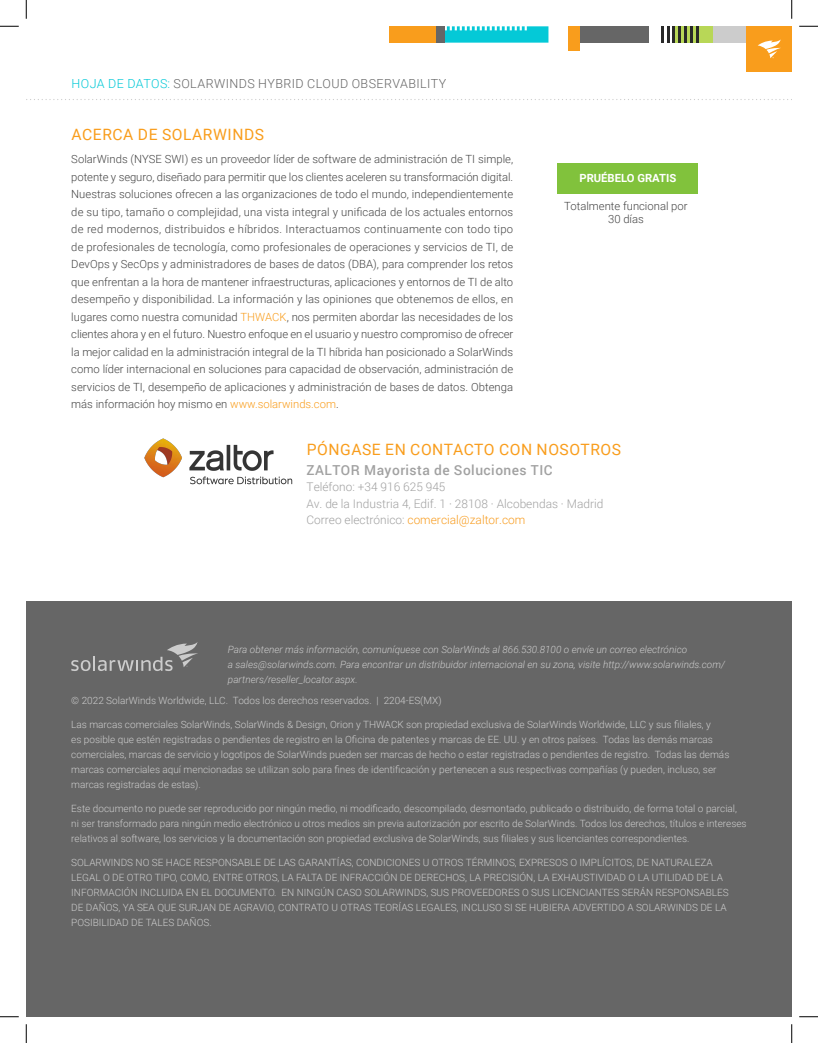
<style>
.page{position:relative;width:818px;height:1043px;background:#fff}
.page>*{position:absolute;margin:0;border:0;box-sizing:border-box;transform-origin:0 0}
.t1{font:15.62px "Roboto";letter-spacing:.035em;color:#f99d1c}
.t2{font:500 13.75px "Roboto";letter-spacing:.035em;color:#a1a1a1}
.t3{font:300 12.5px "Roboto";letter-spacing:.035em;color:#666}
.t4{font:300 11.88px/16.2px "Roboto";color:#a1a1a1}
.Sidebar_CTA{font:300 11.25px/17.5px "Roboto";color:#444;text-align:justify}
.t5{font:700 11.25px "Roboto";color:#fff}
.t6{font:300 10px/15px "Roboto";color:#ccc}
.t7{font:italic 300 10px/15px "Roboto";color:#ccc}
.s1{color:#04c9d7}
.s2{color:#f99d1c}
.s3{color:#f89c1f}
</style>
<div class="page">
<div style="left:568px;top:26px;width:80px;height:17px;background:#666"></div>
<div style="left:568px;top:26px;width:12px;height:25px;background:#f99d1c"></div>
<div style="left:389px;top:26px;width:47px;height:17px;background:#f99d1c"></div>
<div style="left:436px;top:26px;width:9px;height:17px;background:#666"></div>
<svg style="left:445px;top:26px;width:103px;height:17px;background:#23cfdb"></svg>
<div style="left:674px;top:26px;width:61px;height:17px;background:#b8d757"></div>
<svg style="left:661px;top:26px;width:2px;height:16px"></svg>
<hr style="left:666px;top:26px;width:3px;height:16px;background:#292929">
<hr style="left:672px;top:26px;width:3px;height:16px;background:#292929">
<hr style="left:678px;top:26px;width:3px;height:16px;background:#292929">
<svg style="left:684px;top:26px;width:14px;height:16px"></svg>
<div style="left:713px;top:26px;width:33px;height:17px;background:#ccc"></div>
<svg style="left:26px;top:99px;width:762px;height:1px"></svg>
<div style="left:746px;top:26px;width:45px;height:45px;background:#f99d1c"></div>
<svg style="left:758px;top:39px;width:23px;height:19px"></svg>
<div style="left:26px;top:601px;width:765px;height:415px;background:#666"></div>
<svg style="left:71px;top:642px;width:127px;height:29px"></svg>
<div style="left:557px;top:163px;width:141px;height:31px;background:#81c23c"></div>
<svg style="left:0;top:25px;width:19px;height:2px"></svg>
<svg style="left:799px;top:25px;width:19px;height:2px"></svg>
<svg style="left:0;top:1016px;width:19px;height:1px"></svg>
<svg style="left:799px;top:1016px;width:19px;height:1px"></svg>
<svg style="left:25px;top:0;width:2px;height:19px"></svg>
<svg style="left:25px;top:1024px;width:2px;height:18px"></svg>
<svg style="left:791px;top:0;width:1px;height:19px"></svg>
<svg style="left:791px;top:1024px;width:1px;height:18px"></svg>
<img style="left:144px;top:438px;width:149px;height:47px">
<p class="t3" style="left:71px;top:75px;width:376px"><span class="s1">HOJA DE DATOS:</span> SOLARWINDS HYBRID CLOUD OBSERVABILITY</p>
<h1 class="t1" style="left:72px;top:124px;width:194px">ACERCA DE SOLARWINDS</h1>
<p class="Sidebar_CTA" style="left:71px;top:150px;width:443px">SolarWinds (NYSE SWI) es un proveedor líder de software de administración de TI simple, potente y seguro, diseñado para permitir que los clientes aceleren su transformación digital.<br>Nuestras soluciones ofrecen a las organizaciones de todo el mundo, independientemente de su tipo, tamaño o complejidad, una vista integral y unificada de los actuales entornos de red modernos, distribuidos e híbridos. Interactuamos continuamente con todo tipo de profesionales de tecnología, como profesionales de operaciones y servicios de TI, de DevOps y SecOps y administradores de bases de datos (DBA), para comprender los retos que enfrentan a la hora de mantener infraestructuras, aplicaciones y entornos de TI de alto desempeño y disponibilidad. La información y las opiniones que obtenemos de ellos, en lugares como nuestra comunidad <span class="s2">THWACK</span>, nos permiten abordar las necesidades de los clientes ahora y en el futuro. Nuestro enfoque en el usuario y nuestro compromiso de ofrecer la mejor calidad en la administración integral de la TI híbrida han posicionado a SolarWinds como líder internacional en soluciones para capacidad de observación, administración de servicios de TI, desempeño de aplicaciones y administración de bases de datos. Obtenga más información hoy mismo en <span class="s2">www.solarwinds.com</span>.</p>
<p class="t5" style="left:579px;top:170px;width:98px">PRUÉBELO GRATIS</p>
<p class="Sidebar_CTA" style="left:564px;top:199px;width:125px;line-height:13.5px;text-align:center">Totalmente funcional por<br>30 días</p>
<h1 class="t1" style="left:307px;top:438px;width:316px">PÓNGASE EN CONTACTO CON NOSOTROS</h1>
<h2 class="t2" style="left:306px;top:460px;width:247px">ZALTOR Mayorista de Soluciones TIC</h2>
<p class="t4" style="left:306px;top:478px;width:298px">Teléfono: +34 916 625 945<br>Av. de la Industria 4, Edif. 1 · 28108 · Alcobendas · Madrid<br>Correo electrónico: <span class="s3">comercial@zaltor.com</span></p>
<p class="t7" style="left:228px;top:641px;width:498px">Para obtener más información, comuníquese con SolarWinds al 866.530.8100 o envíe un correo electrónico<br>a sales@solarwinds.com. Para encontrar un distribuidor internacional en su zona, visite http://www.solarwinds.com/ partners/reseller_locator.aspx.</p>
<p class="t6" style="left:71px;top:692px;width:372px">© 2022 SolarWinds Worldwide, LLC. Todos los derechos reservados. | 2204-ES(MX)</p>
<p class="t6" style="left:71px;top:716px;width:659px">Las marcas comerciales SolarWinds, SolarWinds &amp; Design, Orion y THWACK son propiedad exclusiva de SolarWinds Worldwide, LLC y sus filiales, y<br>es posible que estén registradas o pendientes de registro en la Oficina de patentes y marcas de EE. UU. y en otros países. Todas las demás marcas comerciales, marcas de servicio y logotipos de SolarWinds pueden ser marcas de hecho o estar registradas o pendientes de registro. Todas las demás marcas comerciales aquí mencionadas se utilizan solo para fines de identificación y pertenecen a sus respectivas compañías (y pueden, incluso, ser marcas registradas de estas).</p>
<p class="t6" style="left:71px;top:800px;width:676px">Este documento no puede ser reproducido por ningún medio, ni modificado, descompilado, desmontado, publicado o distribuido, de forma total o parcial, ni ser transformado para ningún medio electrónico u otros medios sin previa autorización por escrito de SolarWinds. Todos los derechos, títulos e intereses relativos al software, los servicios y la documentación son propiedad exclusiva de SolarWinds, sus filiales y sus licenciantes correspondientes.</p>
<p class="t6" style="left:71px;top:854px;width:659px">SOLARWINDS NO SE HACE RESPONSABLE DE LAS GARANTÍAS, CONDICIONES U OTROS TÉRMINOS, EXPRESOS O IMPLÍCITOS, DE NATURALEZA LEGAL O DE OTRO TIPO, COMO, ENTRE OTROS, LA FALTA DE INFRACCIÓN DE DERECHOS, LA PRECISIÓN, LA EXHAUSTIVIDAD O LA UTILIDAD DE LA INFORMACIÓN INCLUIDA EN EL DOCUMENTO. EN NINGÚN CASO SOLARWINDS, SUS PROVEEDORES O SUS LICENCIANTES SERÁN RESPONSABLES DE DAÑOS, YA SEA QUE SURJAN DE AGRAVIO, CONTRATO U OTRAS TEORÍAS LEGALES, INCLUSO SI SE HUBIERA ADVERTIDO A SOLARWINDS DE LA POSIBILIDAD DE TALES DAÑOS.</p>
</div>
